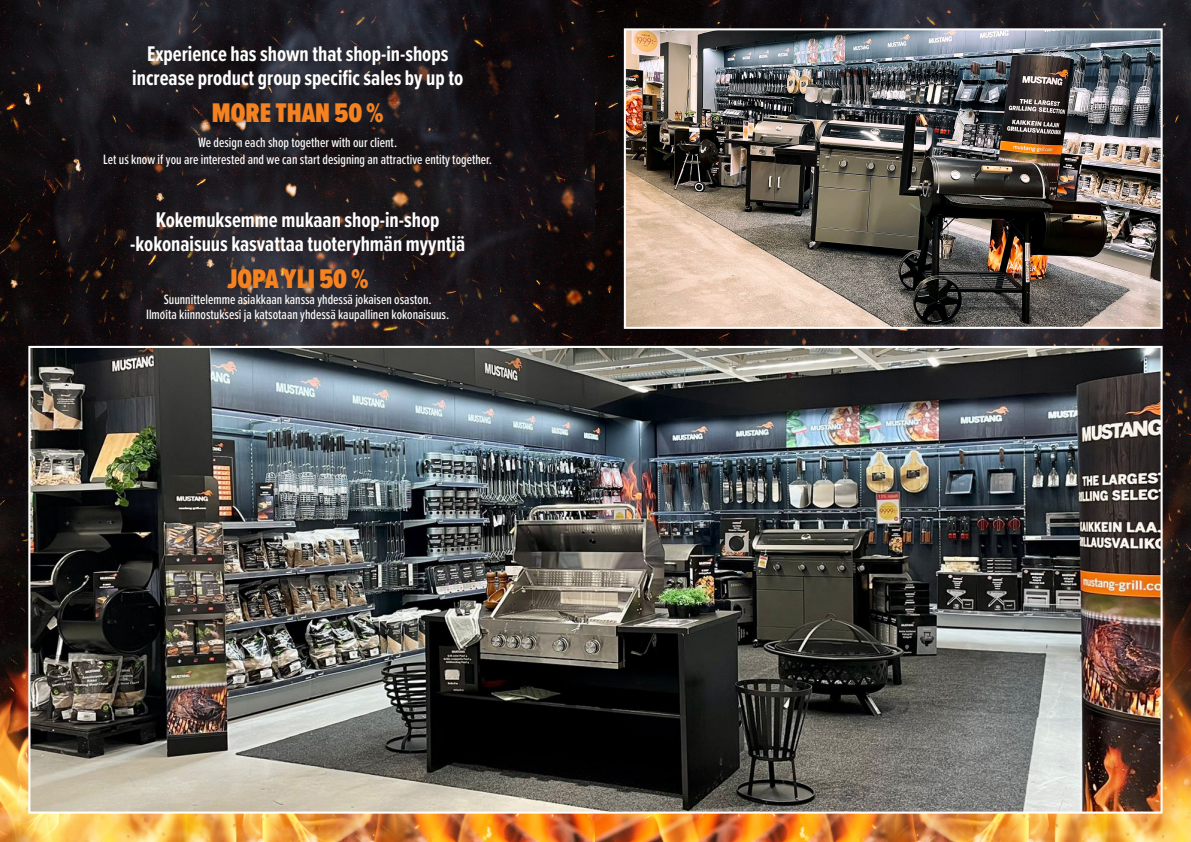
<style>
.page{position:relative;width:1191px;height:842px;background:#fff}
.page>*{position:absolute;margin:0;border:0;box-sizing:border-box;transform-origin:0 0}
.t1{font:900 28px "Proxima Nova Ex Cn";color:#f58220}
.t2{font:700 22px "Proxima Nova Ex Cn";color:#fff}
.t3{font:500 14px/17.2px "Proxima Nova Ex Cn";color:#fff;text-align:center}
</style>
<div class="page">
<img style="left:0;top:0;width:1191px;height:842px">
<img style="left:31px;top:349px;width:1128px;height:462px">
<img style="left:627px;top:31px;width:532px;height:295px">
<div style="left:624px;top:28px;width:538px;height:301px;border:2px solid #fff"></div>
<div style="left:99px;top:40px;width:397px;height:287px;background:#231f20;opacity:.75"></div>
<p class="t2" style="left:147px;top:37px;width:303px">Experience has shown that shop-in-shops</p>
<p class="t2" style="left:132px;top:61px;width:332px">increase product group specific sales by up to</p>
<p class="t1" style="left:212px;top:92px;width:173px">MORE THAN 50 %</p>
<p class="t3" style="left:103px;top:133px;width:390px">We design each shop together with our client.<br>Let us know if you are interested and we can start designing an attractive entity together.</p>
<p class="t2" style="left:156px;top:203px;width:285px">Kokemuksemme mukaan shop-in-shop</p>
<p class="t2" style="left:130px;top:227px;width:336px">-kokonaisuus kasvattaa tuoteryhmän myyntiä</p>
<p class="t1" style="left:227px;top:258px;width:143px">JOPA YLI 50 %</p>
<p class="t3" style="left:146px;top:292px;width:305px;line-height:14.8px">Suunnittelemme asiakkaan kanssa yhdessä jokaisen osaston.<br>Ilmoita kiinnostuksesi ja katsotaan yhdessä kaupallinen kokonaisuus.</p>
</div>
